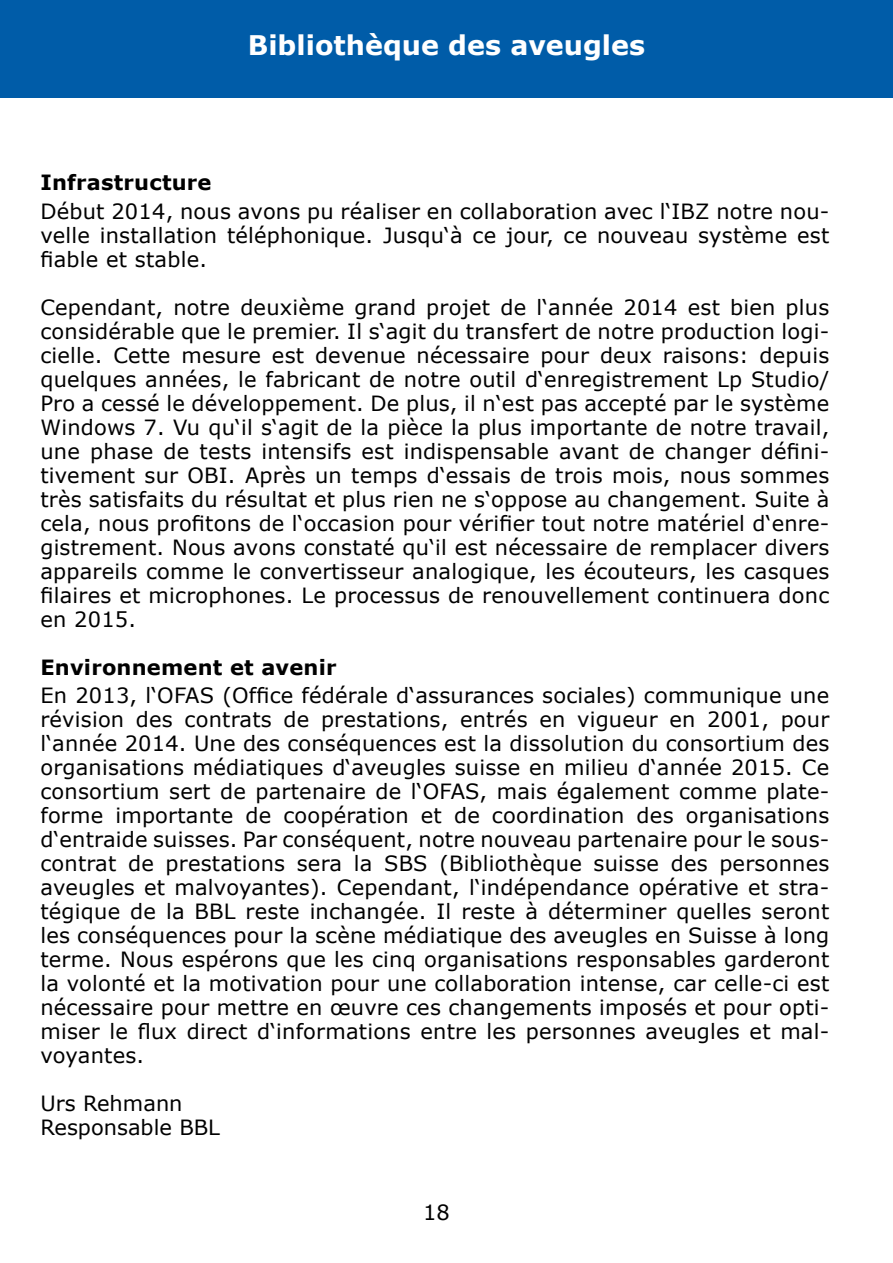
<style>
.page{position:relative;width:893px;height:1263px;background:#fff}
.page>*{position:absolute;margin:0;border:0;box-sizing:border-box;transform-origin:0 0}
.t1{font:700 27px "Verdana";color:#fff}
.t2{font:21px/24px "Verdana";letter-spacing:.01em;color:#000;text-align:justify}
.t3{font:700 21px "Verdana";letter-spacing:.01em;color:#000}
</style>
<div class="page">
<div style="left:0;top:0;width:893px;height:98px;background:#005ca8"></div>
<p class="t1" style="left:248px;top:26px;width:399px">Bibliothèque des aveugles</p>
<p class="t3" style="left:40px;top:168px;width:173px">Infrastructure</p>
<p class="t2" style="left:40px;top:199px;width:790px">Début 2014, nous avons pu réaliser en collaboration avec l‘IBZ notre nou&shy;velle installation téléphonique. Jusqu‘à ce jour, ce nouveau système est fiable et stable.</p>
<p class="t2" style="left:40px;top:295px;width:790px">Cependant, notre deuxième grand projet de l‘année 2014 est bien plus considérable que le premier. Il s‘agit du transfert de notre production logi&shy;cielle. Cette mesure est devenue nécessaire pour deux raisons: depuis quelques années, le fabricant de notre outil d‘enregistrement Lp Studio/ Pro a cessé le développement. De plus, il n‘est pas accepté par le système Windows 7. Vu qu‘il s‘agit de la pièce la plus importante de notre travail, une phase de tests intensifs est indispensable avant de changer défini&shy;tivement sur OBI. Après un temps d‘essais de trois mois, nous sommes très satisfaits du résultat et plus rien ne s‘oppose au changement. Suite à cela, nous profitons de l‘occasion pour vérifier tout notre matériel d‘enre&shy;gistrement. Nous avons constaté qu‘il est nécessaire de remplacer divers appareils comme le convertisseur analogique, les écouteurs, les casques filaires et microphones. Le processus de renouvellement continuera donc en 2015.</p>
<p class="t3" style="left:40px;top:652px;width:298px">Environnement et avenir</p>
<p class="t2" style="left:40px;top:683px;width:790px">En 2013, l‘OFAS (Office fédérale d‘assurances sociales) communique une révision des contrats de prestations, entrés en vigueur en 2001, pour l‘année 2014. Une des conséquences est la dissolution du consortium des organisations médiatiques d‘aveugles suisse en milieu d‘année 2015. Ce consortium sert de partenaire de l‘OFAS, mais également comme plate&shy;forme importante de coopération et de coordination des organisations d‘entraide suisses. Par conséquent, notre nouveau partenaire pour le sous&shy;contrat de prestations sera la SBS (Bibliothèque suisse des personnes aveugles et malvoyantes). Cependant, l‘indépendance opérative et stra&shy;tégique de la BBL reste inchangée. Il reste à déterminer quelles seront les conséquences pour la scène médiatique des aveugles en Suisse à long terme. Nous espérons que les cinq organisations responsables garderont la volonté et la motivation pour une collaboration intense, car celle-ci est nécessaire pour mettre en œuvre ces changements imposés et pour opti&shy;miser le flux direct d‘informations entre les personnes aveugles et mal&shy;voyantes.</p>
<p class="t2" style="left:40px;top:1091px;width:181px">Urs Rehmann<br>Responsable BBL</p>
<p class="t2" style="left:423px;top:1200px;width:28px">18</p>
</div>
